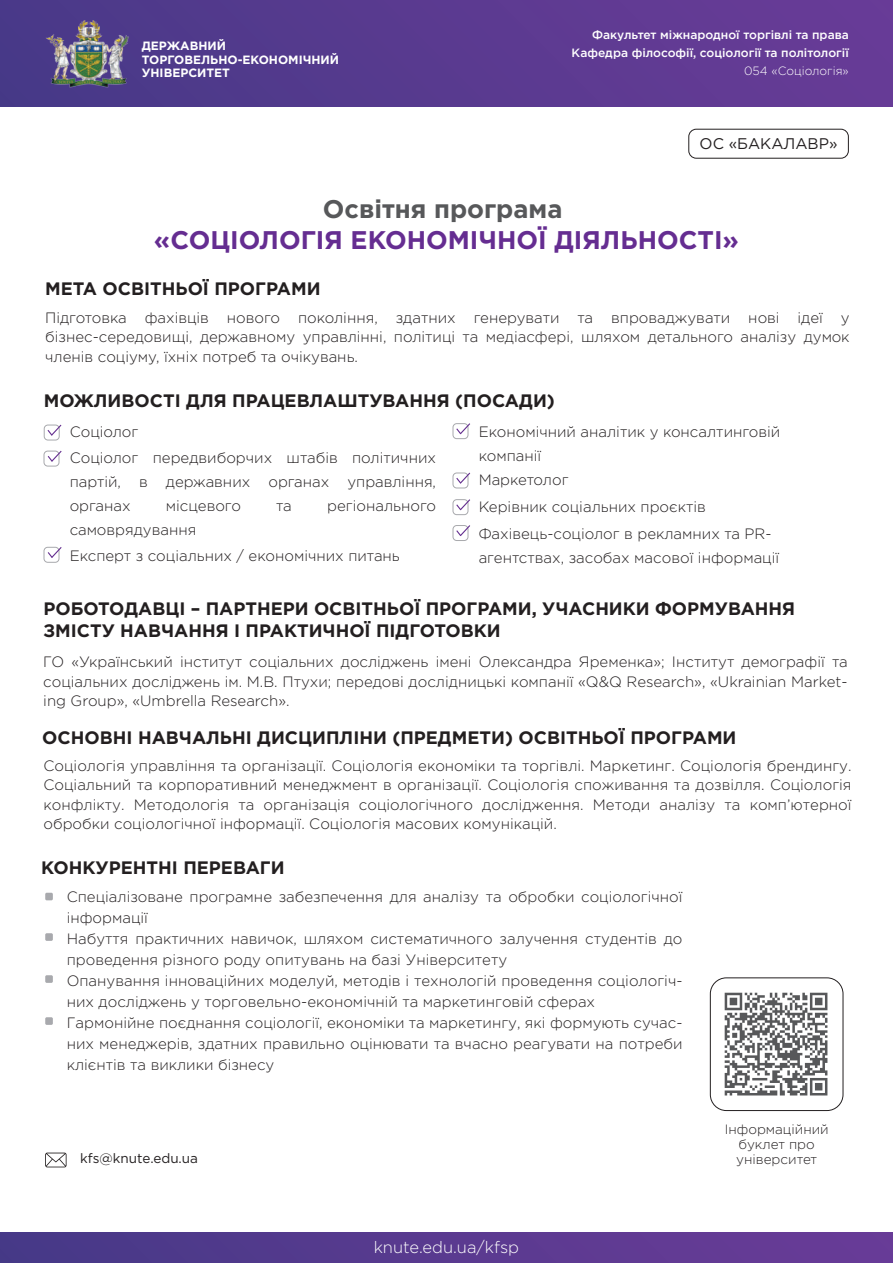
<style>
.page{position:relative;width:893px;height:1263px;background:#fff}
.page>*{position:absolute;margin:0;border:0;box-sizing:border-box;transform-origin:0 0}
.t1{font:700 25.5px "Gotham Pro";color:#652d91}
.t2{font:700 25.5px "Gotham Pro";color:#57585a}
.t3{font:700 18px/22.5px "Gotham Pro";color:#231f20}
.t4{font:300 16.5px "Gotham Pro";color:#fff}
.t5{font:15.45px "Gotham Pro";color:#231f20}
.t6{font:300 15px/21px "Gotham Pro";color:#231f20;text-align:justify}
.t7{font:300 13.5px/15px "Gotham Pro";color:#231f20;text-align:center}
.t8{font:13.5px "Gotham Pro";color:#231f20}
.t9{font:500 12px "Gotham Pro";color:#fff}
.t10{font:700 12px/13.5px "Gotham Pro";color:#fff}
.t11{font:300 12px "Gotham Pro";color:#fff}
</style>
<div class="page">
<div style="left:0;top:1233px;width:893px;height:30px;background:linear-gradient(to right,#473987,#6a3b98)"></div>
<div style="left:0;top:0;width:893px;height:107px;background:linear-gradient(to right,#483988,#693b97)"></div>
<img style="left:44px;top:21px;width:95px;height:70px">
<div style="left:688px;top:129px;width:161px;height:30px;border:1px solid #231f20;border-radius:8px"></div>
<svg style="left:45px;top:1152px;width:22px;height:15px"></svg>
<div style="left:710px;top:977px;width:133px;height:134px;border:1px solid #231f20;border-radius:16px"></div>
<svg style="left:725px;top:993px;width:102px;height:102px"></svg>
<div style="left:44px;top:425px;width:16px;height:15px;border:1px solid #a8a9ad;border-radius:4px"></div>
<svg style="left:46px;top:424px;width:16px;height:13px"></svg>
<div style="left:453px;top:499px;width:15px;height:16px;border:1px solid #a8a9ad;border-radius:4px"></div>
<svg style="left:455px;top:499px;width:15px;height:12px"></svg>
<div style="left:453px;top:423px;width:15px;height:16px;border:1px solid #a8a9ad;border-radius:4px"></div>
<svg style="left:455px;top:423px;width:15px;height:12px"></svg>
<div style="left:453px;top:473px;width:15px;height:15px;border:1px solid #a8a9ad;border-radius:4px"></div>
<svg style="left:455px;top:472px;width:16px;height:13px"></svg>
<div style="left:453px;top:525px;width:15px;height:16px;border:1px solid #a8a9ad;border-radius:4px"></div>
<svg style="left:455px;top:525px;width:15px;height:12px"></svg>
<div style="left:44px;top:451px;width:15px;height:15px;border:1px solid #a8a9ad;border-radius:4px"></div>
<svg style="left:47px;top:450px;width:15px;height:13px"></svg>
<div style="left:44px;top:547px;width:15px;height:16px;border:1px solid #a8a9ad;border-radius:4px"></div>
<svg style="left:47px;top:546px;width:15px;height:13px"></svg>
<div style="left:45px;top:893px;width:8px;height:7px;background:#a8a9ad;border-radius:2px"></div>
<div style="left:45px;top:933px;width:8px;height:8px;background:#a8a9ad;border-radius:2px"></div>
<div style="left:45px;top:975px;width:8px;height:8px;background:#a8a9ad;border-radius:2px"></div>
<div style="left:45px;top:1017px;width:8px;height:8px;background:#a8a9ad;border-radius:2px"></div>
<p class="t10" style="left:142px;top:39px;width:199px">ДЕРЖАВНИЙ<br>ТОРГОВЕЛЬНО-ЕКОНОМІЧНИЙ<br>УНІВЕРСИТЕТ</p>
<p class="t9" style="left:592px;top:28px;width:258px">Факультет міжнародної торгівлі та права</p>
<p class="t11" style="left:744px;top:64px;width:106px">054 «Соціологія»</p>
<p class="t9" style="left:572px;top:46px;width:279px">Кафедра філософії, соціології та політології</p>
<p class="t5" style="left:700px;top:135px;width:139px">ОС «БАКАЛАВР»</p>
<h1 class="t2" style="left:323px;top:195px;width:241px">Освітня програма</h1>
<h1 class="t1" style="left:154px;top:225px;width:587px">«СОЦІОЛОГІЯ ЕКОНОМІЧНОЇ ДІЯЛЬНОСТІ»</h1>
<p class="t3" style="left:45px;top:277px;width:277px">МЕТА ОСВІТНЬОЇ ПРОГРАМИ</p>
<p class="t6" style="left:45px;top:308px;width:806px;line-height:19.5px">Підготовка фахівців нового покоління, здатних генерувати та впроваджувати нові ідеї у бізнес-середовищі, державному управлінні, політиці та медіасфері, шляхом детального аналізу думок членів соціуму, їхніх потреб та очікувань.</p>
<p class="t3" style="left:44px;top:388px;width:513px">МОЖЛИВОСТІ ДЛЯ ПРАЦЕВЛАШТУВАННЯ (ПОСАДИ)</p>
<p class="t6" style="left:479px;top:419px;width:303px;line-height:24px">Економічний аналітик у консалтинговій компанії</p>
<p class="t6" style="left:70px;top:422px;width:70px">Соціолог</p>
<p class="t6" style="left:70px;top:445px;width:368px;line-height:24px">Соціолог передвиборчих штабів політичних партій, в державних органах управління, органах</p>
<p class="t6" style="left:479px;top:469px;width:91px">Маркетолог</p>
<p class="t6" style="left:166px;top:495px;width:77px">місцевого</p>
<p class="t6" style="left:276px;top:495px;width:17px">та</p>
<p class="t6" style="left:327px;top:495px;width:110px">регіонального</p>
<p class="t6" style="left:70px;top:519px;width:128px">самоврядування</p>
<p class="t6" style="left:479px;top:496px;width:229px">Керівник соціальних проєктів</p>
<p class="t6" style="left:479px;top:522px;width:302px;line-height:24px">Фахівець-соціолог в рекламних та PR&shy;агентствах, засобах масової інформації</p>
<p class="t6" style="left:70px;top:545px;width:332px">Експерт з соціальних / економічних питань</p>
<p class="t3" style="left:43px;top:596px;width:753px">РОБОТОДАВЦІ – ПАРТНЕРИ ОСВІТНЬОЇ ПРОГРАМИ, УЧАСНИКИ ФОРМУВАННЯ<br>ЗМІСТУ НАВЧАННЯ І ПРАКТИЧНОЇ ПІДГОТОВКИ</p>
<p class="t6" style="left:43px;top:653px;width:806px;line-height:19.5px">ГО «Український інститут соціальних досліджень імені Олександра Яременка»; Інститут демографії та соціальних досліджень ім. М.В. Птухи; передові дослідницькі компанії «Q&amp;Q Research», «Ukrainian Market&shy;ing Group», «Umbrella Research».</p>
<p class="t3" style="left:42px;top:726px;width:696px">ОСНОВНІ НАВЧАЛЬНІ ДИСЦИПЛІНИ (ПРЕДМЕТИ) ОСВІТНЬОЇ ПРОГРАМИ</p>
<p class="t6" style="left:44px;top:756px;width:810px;line-height:19.5px">Соціологія управління та організації. Соціологія економіки та торгівлі. Маркетинг. Соціологія брендингу.<br>Соціальний та корпоративний менеджмент в організації. Соціологія споживання та дозвілля. Соціологія конфлікту. Методологія та організація соціологічного дослідження. Методи аналізу та комп’ютерної обробки соціологічної інформації. Соціологія масових комунікацій.</p>
<p class="t3" style="left:41px;top:856px;width:245px">КОНКУРЕНТНІ ПЕРЕВАГИ</p>
<p class="t6" style="left:67px;top:886px;width:617px;text-align:left">Спеціалізоване програмне забезпечення для аналізу та обробки соціологічної інформації<br>Набуття практичних навичок, шляхом систематичного залучення студентів до проведення різного роду опитувань на базі Університету<br>Опанування інноваційних моделуй, методів і технологій проведення соціологіч&shy;них досліджень у торговельно-економічній та маркетинговій сферах Гармонійне поєднання соціології, економіки та маркетингу, які формують сучас&shy;них менеджерів, здатних правильно оцінювати та вчасно реагувати на потреби клієнтів та виклики бізнесу</p>
<p class="t7" style="left:725px;top:1122px;width:106px">Інформаційний буклет про</p>
<p class="t8" style="left:80px;top:1151px;width:119px">kfs@knute.edu.ua</p>
<p class="t7" style="left:736px;top:1152px;width:83px">університет</p>
<p class="t4" style="left:374px;top:1238px;width:147px">knute.edu.ua/kfsp</p>
</div>
